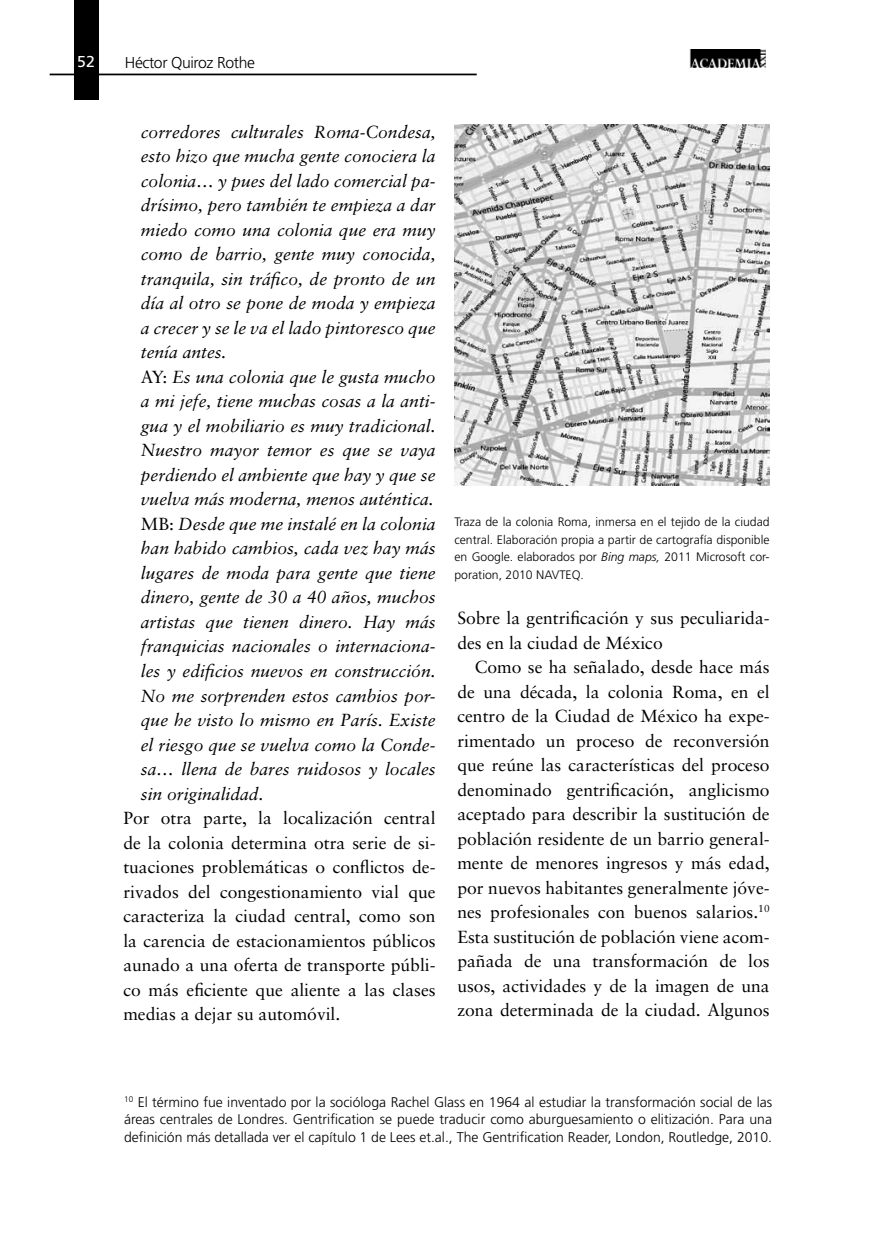
<style>
.page{position:relative;width:869px;height:1241px;background:#fff}
.page>*{position:absolute;margin:0;border:0;box-sizing:border-box;transform-origin:0 0}
.t1{font:17.5px/24.5px "Sabon";color:#000;text-align:justify}
.t2{font:italic 17.5px/24.5px "Sabon";color:#000}
.t3{font:300 15.75px "Frutiger";letter-spacing:-.025em;color:#000}
.t4{font:15.75px "Frutiger";color:#fff}
.t5{font:300 14px/17.5px "Frutiger";color:#000;text-align:justify}
.t6{font:300 12.25px/17.5px "Frutiger";color:#000;text-align:justify}
.s1{font-style:normal}
.s2{font-style:italic}
.s3{font-style:inherit}
</style>
<div class="page">
<hr style="left:50px;top:74px;width:426px;height:1px;background:#000">
<div style="left:74px;top:0;width:25px;height:99px;background:#000"></div>
<img style="left:689px;top:50px;width:77px;height:17px">
<img style="left:454px;top:124px;width:315px;height:361px">
<p class="t4" style="left:77px;top:52px;width:19px">52</p>
<p class="t3" style="left:125px;top:54px;width:132px">Héctor Quiroz Rothe</p>
<p class="t2" style="left:141px;top:119px;width:296px">corredores culturales Roma-Condesa, esto hizo que mucha gente conociera la colonia… y pues del lado comercial pa&shy;drísimo, pero también te empieza a dar miedo como una colonia que era muy como de barrio, gente muy conocida, tranquila, sin tráfico, de pronto de un día al otro se pone de moda y empieza a crecer y se le va el lado pintoresco que tenía antes.<br><span class="s1">AY:</span> Es una colonia que le gusta mucho a mi jefe, tiene muchas cosas a la anti&shy;gua y el mobiliario es muy tradicional.<br>Nuestro mayor temor es que se vaya perdiendo el ambiente que hay y que se vuelva más moderna, menos auténtica.<br><span class="s1">MB:</span> Desde que me instalé en la colonia han habido cambios, cada vez hay más lugares de moda para gente que tiene dinero, gente de 30 a 40 años, muchos artistas que tienen dinero. Hay más franquicias nacionales o internaciona&shy;les y edificios nuevos en construcción.<br>No me sorprenden estos cambios por&shy;que he visto lo mismo en París. Existe el riesgo que se vuelva como la Conde&shy;sa… llena de bares ruidosos y locales sin originalidad.</p>
<p class="t1" style="left:123px;top:805px;width:313px">Por otra parte, la localización central de la colonia determina otra serie de si&shy;tuaciones problemáticas o conflictos de&shy;rivados del congestionamiento vial que caracteriza la ciudad central, como son la carencia de estacionamientos públicos aunado a una oferta de transporte públi&shy;co más eficiente que aliente a las clases medias a dejar su automóvil.</p>
<p class="t6" style="left:454px;top:513px;width:317px">Traza de la colonia Roma, inmersa en el tejido de la ciudad central. Elaboración propia a partir de cartografía disponible en Google. elaborados por <span class="s2">Bing maps,</span> 2011 Microsoft cor&shy;poration, 2010 <span class="s3">NAVTEQ.</span></p>
<p class="t1" style="left:457px;top:605px;width:313px">Sobre la gentrificación y sus peculiarida&shy;des en la ciudad de México</p>
<p class="t1" style="left:457px;top:654px;width:313px;text-indent:18px">Como se ha señalado, desde hace más de una década, la colonia Roma, en el centro de la Ciudad de México ha expe&shy;rimentado un proceso de reconversión que reúne las características del proceso denominado gentrificación, anglicismo aceptado para describir la sustitución de población residente de un barrio general&shy;mente de menores ingresos y más edad, por nuevos habitantes generalmente jóve&shy;nes profesionales con buenos salarios.<sup>10<br></sup>Esta sustitución de población viene acom&shy;pañada de una transformación de los usos, actividades y de la imagen de una zona determinada de la ciudad. Algunos</p>
<p class="t5" style="left:124px;top:1092px;width:649px"><sup>10</sup> El término fue inventado por la socióloga Rachel Glass en 1964 al estudiar la transformación social de las áreas centrales de Londres. Gentrification se puede traducir como aburguesamiento o elitización. Para una definición más detallada ver el capítulo 1 de Lees et.al., The Gentrification Reader, London, Routledge, 2010.</p>
</div>
